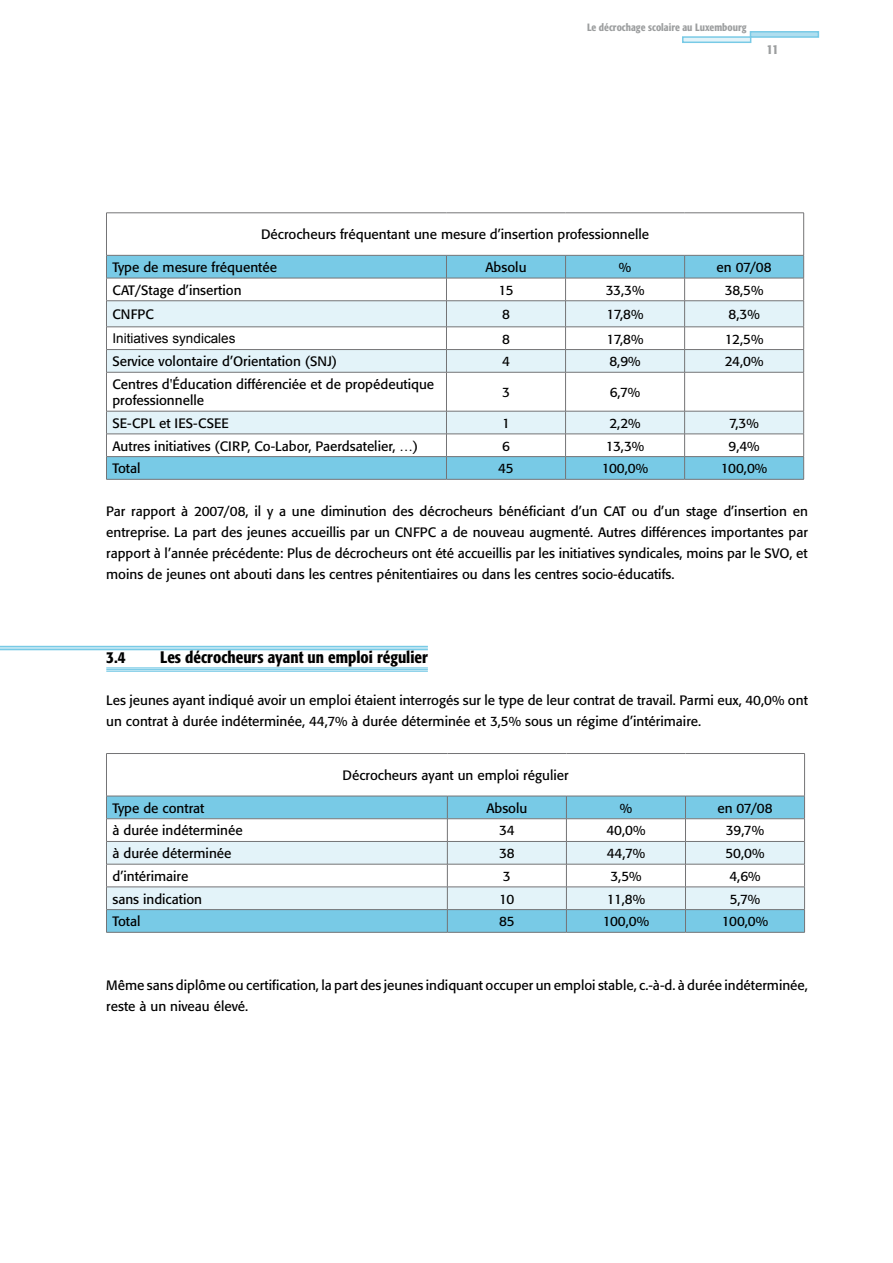
<style>
.page{position:relative;width:893px;height:1263px;background:#fff}
.page>*{position:absolute;margin:0;border:0;box-sizing:border-box;transform-origin:0 0}
.t1{font:500 condensed 16.5px "Formata";color:#000}
.t2{font:13.5px/21px "Formata";color:#000}
.t3{font:13.5px "Arial";color:#000}
.t4{font:500 condensed 13.5px "Formata";color:#9c9e9f}
.t5{font:500 condensed 10.5px "Formata";color:#9c9e9f}
</style>
<div class="page">
<svg style="left:750px;top:31px;width:69px;height:7px"></svg>
<svg style="left:682px;top:36px;width:69px;height:7px"></svg>
<hr style="left:0;top:646px;width:428px;height:1px;background:#78cae6">
<hr style="left:0;top:648px;width:428px;height:1px;background:#78cae6">
<hr style="left:0;top:649px;width:428px;height:1px;background:#78cae6">
<hr style="left:106px;top:667px;width:322px;height:2px;background:#78cae6">
<hr style="left:106px;top:669px;width:322px;height:1px;background:#78cae6">
<hr style="left:106px;top:670px;width:322px;height:2px;background:#78cae6">
<svg style="left:107px;top:254px;width:696px;height:1px"></svg>
<svg style="left:107px;top:373px;width:696px;height:38px"></svg>
<hr style="left:106px;top:213px;width:340px;height:1px;background:#747476">
<hr style="left:106px;top:213px;width:1px;height:42px;background:#747476">
<hr style="left:446px;top:213px;width:120px;height:1px;background:#747476">
<hr style="left:566px;top:213px;width:119px;height:1px;background:#747476">
<hr style="left:685px;top:213px;width:119px;height:1px;background:#747476">
<hr style="left:803px;top:213px;width:1px;height:42px;background:#747476">
<svg style="left:106px;top:255px;width:698px;height:117px"></svg>
<hr style="left:106px;top:372px;width:340px;height:1px;background:#747476">
<hr style="left:106px;top:372px;width:1px;height:39px;background:#747476">
<hr style="left:446px;top:372px;width:120px;height:1px;background:#747476">
<hr style="left:446px;top:372px;width:1px;height:39px;background:#747476">
<hr style="left:566px;top:372px;width:119px;height:1px;background:#747476">
<hr style="left:565px;top:372px;width:1px;height:39px;background:#747476">
<hr style="left:685px;top:372px;width:119px;height:1px;background:#747476">
<hr style="left:684px;top:372px;width:1px;height:39px;background:#747476">
<hr style="left:803px;top:372px;width:1px;height:39px;background:#747476">
<svg style="left:106px;top:411px;width:698px;height:68px"></svg>
<hr style="left:106px;top:479px;width:340px;height:1px;background:#747476">
<hr style="left:446px;top:479px;width:120px;height:1px;background:#747476">
<hr style="left:566px;top:479px;width:119px;height:1px;background:#747476">
<hr style="left:685px;top:479px;width:119px;height:1px;background:#747476">
<hr style="left:106px;top:753px;width:341px;height:1px;background:#747476">
<hr style="left:106px;top:754px;width:1px;height:42px;background:#747476">
<hr style="left:447px;top:753px;width:119px;height:1px;background:#747476">
<hr style="left:566px;top:753px;width:119px;height:1px;background:#747476">
<hr style="left:685px;top:753px;width:120px;height:1px;background:#747476">
<hr style="left:804px;top:754px;width:1px;height:42px;background:#747476">
<svg style="left:106px;top:796px;width:699px;height:136px"></svg>
<hr style="left:106px;top:932px;width:341px;height:1px;background:#747476">
<hr style="left:447px;top:932px;width:119px;height:1px;background:#747476">
<hr style="left:566px;top:932px;width:119px;height:1px;background:#747476">
<hr style="left:685px;top:932px;width:120px;height:1px;background:#747476">
<p class="t5" style="left:587px;top:21px;width:161px">Le décrochage scolaire au Luxembourg</p>
<p class="t4" style="left:766px;top:41px;width:13px">11</p>
<p class="t2" style="left:261px;top:224px;width:390px">Décrocheurs fréquentant une mesure d’insertion professionnelle</p>
<p class="t2" style="left:112px;top:257px;width:166px">Type de mesure fréquentée</p>
<p class="t2" style="left:485px;top:257px;width:43px">Absolu</p>
<p class="t2" style="left:619px;top:257px;width:14px">%</p>
<p class="t2" style="left:717px;top:257px;width:57px">en 07/08</p>
<p class="t2" style="left:112px;top:279px;width:131px">CAT/Stage d’insertion</p>
<p class="t2" style="left:498px;top:279px;width:17px">15</p>
<p class="t2" style="left:606px;top:279px;width:40px">33,3%</p>
<p class="t2" style="left:725px;top:279px;width:40px">38,5%</p>
<p class="t2" style="left:112px;top:304px;width:43px">CNFPC</p>
<p class="t2" style="left:502px;top:304px;width:9px">8</p>
<p class="t2" style="left:607px;top:304px;width:38px">17,8%</p>
<p class="t2" style="left:728px;top:304px;width:33px">8,3%</p>
<p class="t3" style="left:112px;top:329px;width:125px">Initiatives syndicales</p>
<p class="t2" style="left:502px;top:328px;width:9px">8</p>
<p class="t2" style="left:607px;top:328px;width:38px">17,8%</p>
<p class="t2" style="left:725px;top:328px;width:40px">12,5%</p>
<p class="t2" style="left:112px;top:351px;width:226px">Service volontaire d’Orientation (SNJ)</p>
<p class="t2" style="left:502px;top:351px;width:9px">4</p>
<p class="t2" style="left:609px;top:351px;width:33px">8,9%</p>
<p class="t2" style="left:725px;top:351px;width:40px">24,0%</p>
<p class="t2" style="left:112px;top:376px;width:323px;line-height:16.2px">Centres d'Éducation différenciée et de propédeutique professionnelle</p>
<p class="t2" style="left:502px;top:382px;width:9px">3</p>
<p class="t2" style="left:610px;top:382px;width:32px">6,7%</p>
<p class="t2" style="left:112px;top:413px;width:118px">SE-CPL et IES-CSEE</p>
<p class="t2" style="left:502px;top:413px;width:9px">1</p>
<p class="t2" style="left:609px;top:413px;width:33px">2,2%</p>
<p class="t2" style="left:729px;top:413px;width:31px">7,3%</p>
<p class="t2" style="left:112px;top:435px;width:307px">Autres initiatives (CIRP, Co-Labor, Paerdsatelier, …)</p>
<p class="t2" style="left:502px;top:435px;width:9px">6</p>
<p class="t2" style="left:606px;top:435px;width:40px">13,3%</p>
<p class="t2" style="left:728px;top:435px;width:33px">9,4%</p>
<p class="t2" style="left:112px;top:458px;width:30px">Total</p>
<p class="t2" style="left:498px;top:458px;width:17px">45</p>
<p class="t2" style="left:602px;top:458px;width:48px">100,0%</p>
<p class="t2" style="left:721px;top:458px;width:48px">100,0%</p>
<p class="t2" style="left:106px;top:500px;width:703px;text-align:justify">Par rapport à 2007/08, il y a une diminution des décrocheurs bénéficiant d’un CAT ou d’un stage d’insertion en entreprise. La part des jeunes accueillis par un CNFPC a de nouveau augmenté. Autres différences importantes par rapport à l’année précédente: Plus de décrocheurs ont été accueillis par les initiatives syndicales, moins par le SVO, et moins de jeunes ont abouti dans les centres pénitentiaires ou dans les centres socio-éducatifs.</p>
<p class="t1" style="left:106px;top:647px;width:21px">3.4</p>
<p class="t1" style="left:160px;top:647px;width:269px">Les décrocheurs ayant un emploi régulier</p>
<p class="t2" style="left:106px;top:690px;width:703px">Les jeunes ayant indiqué avoir un emploi étaient interrogés sur le type de leur contrat de travail. Parmi eux, 40,0% ont un contrat à durée indéterminée, 44,7% à durée déterminée et 3,5% sous un régime d’intérimaire.</p>
<p class="t2" style="left:342px;top:765px;width:228px">Décrocheurs ayant un emploi régulier</p>
<p class="t2" style="left:112px;top:797px;width:93px">Type de contrat</p>
<p class="t2" style="left:486px;top:797px;width:43px">Absolu</p>
<p class="t2" style="left:620px;top:797px;width:14px">%</p>
<p class="t2" style="left:717px;top:797px;width:57px">en 07/08</p>
<p class="t2" style="left:112px;top:820px;width:132px">à durée indéterminée</p>
<p class="t2" style="left:499px;top:820px;width:17px">34</p>
<p class="t2" style="left:606px;top:820px;width:41px">40,0%</p>
<p class="t2" style="left:726px;top:820px;width:40px">39,7%</p>
<p class="t2" style="left:112px;top:843px;width:120px">à durée déterminée</p>
<p class="t2" style="left:499px;top:843px;width:17px">38</p>
<p class="t2" style="left:607px;top:843px;width:40px">44,7%</p>
<p class="t2" style="left:726px;top:843px;width:40px">50,0%</p>
<p class="t2" style="left:112px;top:865px;width:77px">d’intérimaire</p>
<p class="t2" style="left:503px;top:865px;width:9px">3</p>
<p class="t2" style="left:610px;top:865px;width:33px">3,5%</p>
<p class="t2" style="left:729px;top:865px;width:33px">4,6%</p>
<p class="t2" style="left:112px;top:888px;width:91px">sans indication</p>
<p class="t2" style="left:499px;top:888px;width:17px">10</p>
<p class="t2" style="left:607px;top:888px;width:40px">11,8%</p>
<p class="t2" style="left:730px;top:888px;width:32px">5,7%</p>
<p class="t2" style="left:112px;top:911px;width:30px">Total</p>
<p class="t2" style="left:499px;top:911px;width:17px">85</p>
<p class="t2" style="left:603px;top:911px;width:48px">100,0%</p>
<p class="t2" style="left:722px;top:911px;width:48px">100,0%</p>
<p class="t2" style="left:106px;top:974px;width:703px">Même sans diplôme ou certification, la part des jeunes indiquant occuper un emploi stable, c.-à-d. à durée indéterminée, reste à un niveau élevé.</p>
</div>
